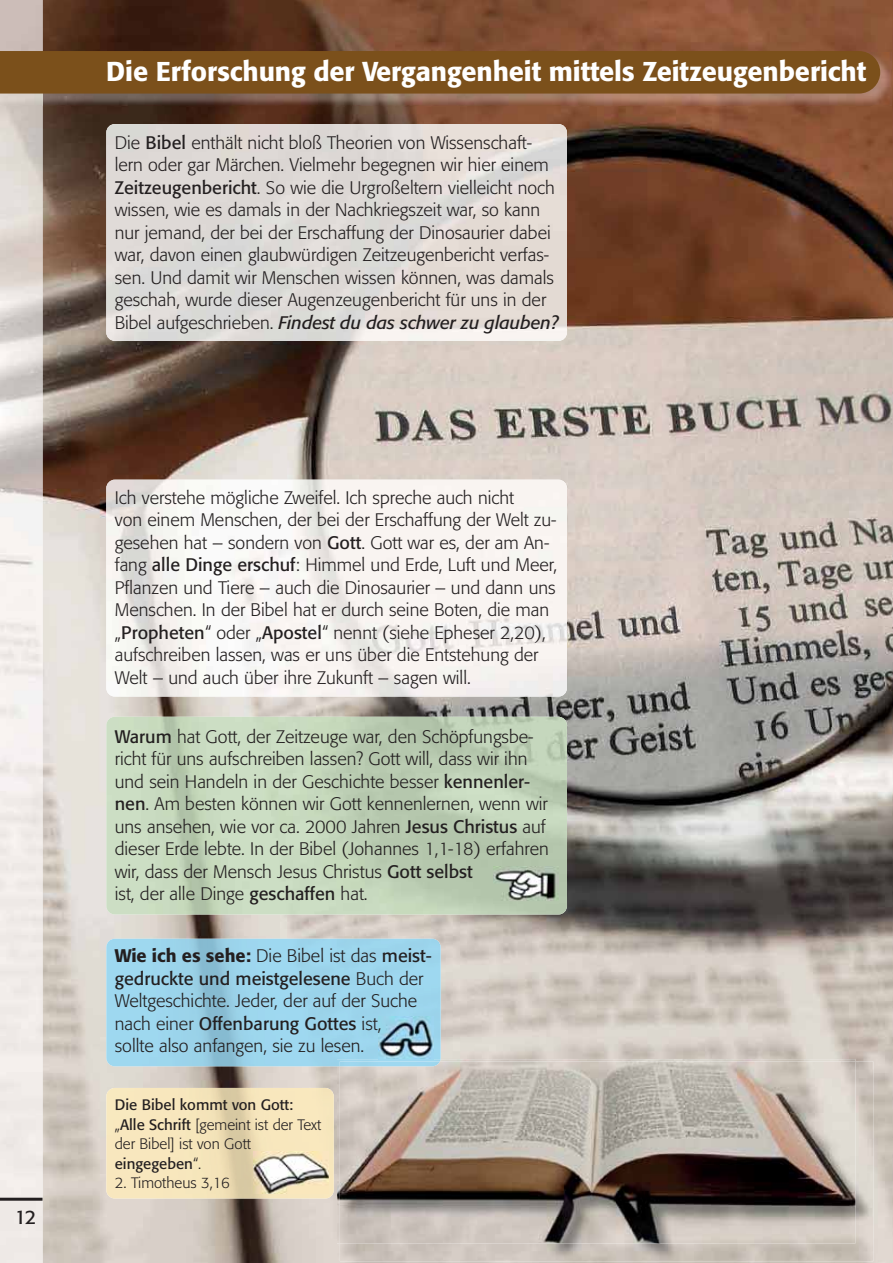
<style>
.page{position:relative;width:893px;height:1263px;background:#fff}
.page>*{position:absolute;margin:0;border:0;box-sizing:border-box;transform-origin:0 0}
.t1{font:500 27px "Formata";letter-spacing:-.005em;color:#fff}
.t2{font:19.5px "Formata";color:#231f20}
.t3{font:300 18px/22.5px "Formata";color:#231f20}
.t4{font:15px/19.5px "Formata";color:#231f20}
.t5{font:300 15px "Formata";color:#231f20}
.s1{font-weight:400}
.s2{font-weight:400;font-style:italic}
.s3{font-weight:500}
.s4{font-weight:300}
</style>
<div class="page">
<img style="left:43px;top:0;width:850px;height:1263px">
<img style="left:0;top:0;width:43px;height:1263px">
<img style="left:106px;top:480px;width:461px;height:216px;border-radius:9px">
<img style="left:106px;top:124px;width:461px;height:217px;border-radius:9px">
<img style="left:106px;top:717px;width:461px;height:197px">
<img style="left:106px;top:1088px;width:228px;height:110px">
<img style="left:340px;top:1061px;width:533px;height:200px">
<img style="left:340px;top:1061px;width:515px;height:182px">
<img style="left:493px;top:867px;width:66px;height:36px">
<img style="left:253px;top:1152px;width:76px;height:41px">
<hr style="left:0;top:1198px;width:43px;height:3px;background:#231f20">
<img style="left:0;top:53px;width:892px;height:53px">
<div style="left:0;top:51px;width:880px;height:43px;background:#7b501b"></div>
<img style="left:106px;top:939px;width:335px;height:127px">
<img style="left:337px;top:1059px;width:104px;height:7px">
<img style="left:340px;top:1061px;width:100px;height:5px">
<img style="left:378px;top:1017px;width:55px;height:43px">
<p class="t2" style="left:15px;top:1208px;width:23px">12</p>
<h1 class="t1" style="left:106px;top:60px;width:761px">Die Erforschung der Vergangenheit mittels Zeitzeugenbericht</h1>
<p class="t3" style="left:115px;top:133px;width:445px">Die <span class="s1">Bibel</span> enthält nicht bloß Theorien von Wissenschaft&shy;lern oder gar Märchen. Vielmehr begegnen wir hier einem <span class="s1">Zeitzeugenbericht</span>. So wie die Urgroßeltern vielleicht noch wissen, wie es damals in der Nachkriegszeit war, so kann nur jemand, der bei der Erschaffung der Dinosaurier dabei war, davon einen glaubwürdigen Zeitzeugenbericht verfas&shy;sen. Und damit wir Menschen wissen können, was damals geschah, wurde dieser Augenzeugenbericht für uns in der Bibel aufgeschrieben. <span class="s2">Findest du das schwer zu glauben?</span></p>
<p class="t3" style="left:115px;top:487px;width:444px">Ich verstehe mögliche Zweifel. Ich spreche auch nicht<br>von einem Menschen, der bei der Erschaffung der Welt zu&shy;gesehen hat – sondern von <span class="s1">Gott</span>. Gott war es, der am An&shy;fang <span class="s1">alle Dinge erschuf</span>: Himmel und Erde, Luft und Meer, Pflanzen und Tiere – auch die Dinosaurier – und dann uns Menschen. In der Bibel hat er durch seine Boten, die man „<span class="s1">Propheten</span>“ oder „<span class="s1">Apostel</span>“ nennt (siehe Epheser 2,20), aufschreiben lassen, was er uns über die Entstehung der Welt – und auch über ihre Zukunft – sagen will.</p>
<p class="t3" style="left:115px;top:726px;width:436px"><span class="s1">Warum</span> hat Gott, der Zeitzeuge war, den Schöpfungsbe&shy;richt für uns aufschreiben lassen? Gott will, dass wir ihn und sein Handeln in der Geschichte besser <span class="s1">kennenler&shy;nen</span>. Am besten können wir Gott kennenlernen, wenn wir uns ansehen, wie vor ca. 2000 Jahren <span class="s1">Jesus Christus</span> auf dieser Erde lebte. In der Bibel (Johannes 1,1-18) erfahren wir, dass der Mensch Jesus Christus <span class="s1">Gott selbst<br></span>ist, der alle Dinge <span class="s1">geschaffen</span> hat.</p>
<p class="t3" style="left:115px;top:946px;width:318px"><span class="s3">Wie ich es sehe:</span> Die Bibel ist das <span class="s1">meist&shy;gedruckte und meistgelesene</span> Buch der Weltgeschichte. Jeder, der auf der Suche nach einer <span class="s1">Offenbarung Gottes</span> ist,<br>sollte also anfangen, sie zu lesen.</p>
<p class="t4" style="left:115px;top:1096px;width:208px">Die Bibel kommt von Gott: <span class="s4">„</span>Alle Schrift <span class="s4">[gemeint ist der Text der Bibel] ist von Gott </span>eingegeben<span class="s4">“.</span></p>
<p class="t5" style="left:115px;top:1176px;width:117px">2. Timotheus 3,16</p>
</div>
